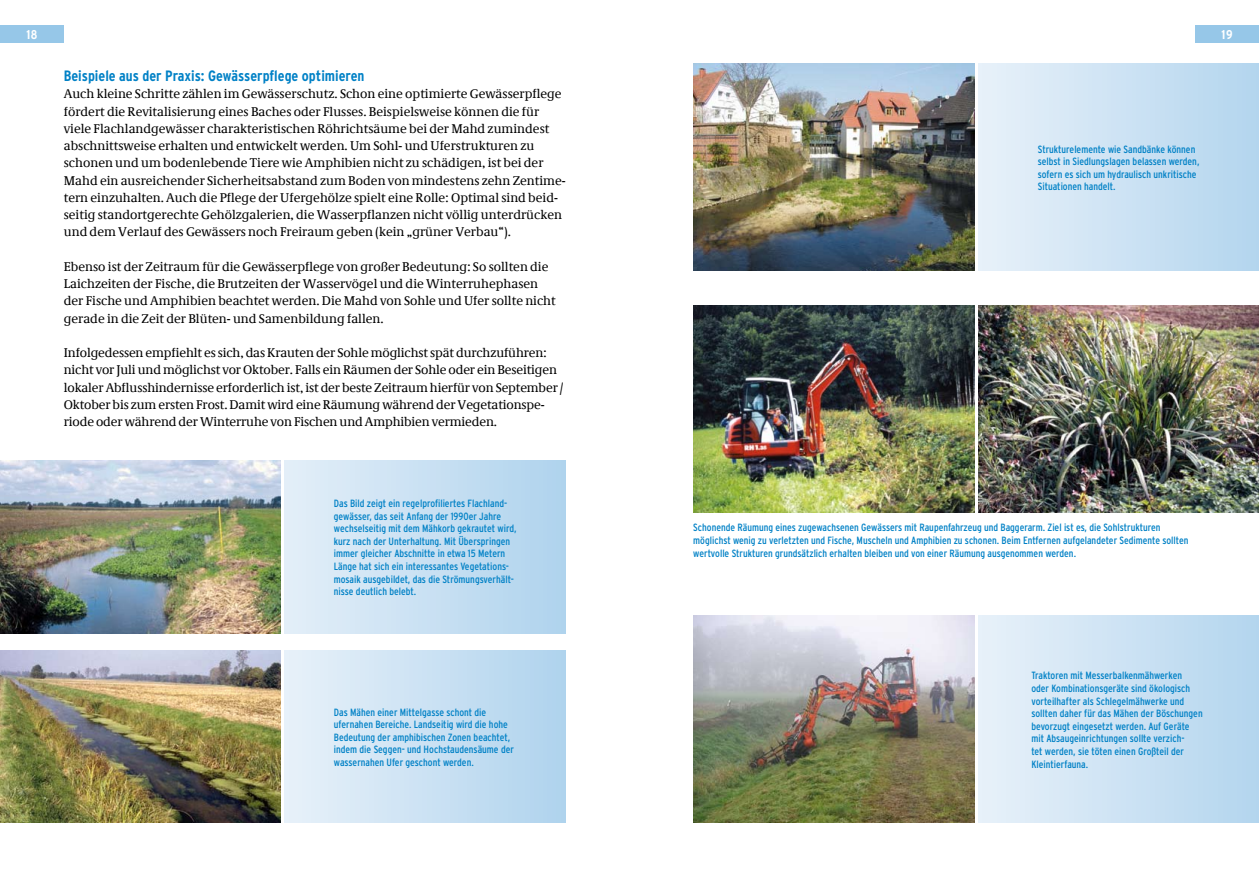
<style>
.page{position:relative;width:1259px;height:893px;background:#fff}
.page>*{position:absolute;margin:0;border:0;box-sizing:border-box;transform-origin:0 0}
.t1{font:700 condensed 15px "Interstate";color:#0081c6}
.t2{font:12.75px/17.2px "Demos Com";color:#000}
.t3{font:700 condensed 12.75px "Interstate";color:#fff}
.t4{font:condensed 10.5px/12.6px "Interstate";color:#0081c6}
</style>
<div class="page">
<div style="left:0;top:26px;width:64px;height:17px;background:#96c7e8"></div>
<div style="left:1195px;top:26px;width:64px;height:17px;background:#96c7e8"></div>
<img style="left:0;top:461px;width:281px;height:172px">
<img style="left:0;top:650px;width:281px;height:173px">
<div style="left:285px;top:461px;width:281px;height:172px;background:linear-gradient(to right,#e3eff8,#afd3ed)"></div>
<div style="left:285px;top:650px;width:281px;height:173px;background:linear-gradient(to right,#e8f1fa,#afd3ed)"></div>
<img style="left:693px;top:64px;width:281px;height:207px">
<img style="left:693px;top:616px;width:281px;height:207px">
<div style="left:978px;top:64px;width:281px;height:207px;background:linear-gradient(to right,#e8f1fa,#b3d5ee)"></div>
<div style="left:978px;top:616px;width:281px;height:207px;background:linear-gradient(to right,#e8f1fa,#b3d5ee)"></div>
<img style="left:693px;top:305px;width:281px;height:207px">
<img style="left:978px;top:305px;width:281px;height:207px">
<p class="t3" style="left:26px;top:28px;width:13px">18</p>
<p class="t3" style="left:1221px;top:28px;width:12px">19</p>
<p class="t1" style="left:64px;top:67px;width:302px">Beispiele aus der Praxis: Gewässerpflege optimieren</p>
<p class="t2" style="left:64px;top:86px;width:503px">Auch kleine Schritte zählen im Gewässerschutz. Schon eine optimierte Gewässerpflege fördert die Revitalisierung eines Baches oder Flusses. Beispielsweise können die für viele Flachlandgewässer charakteristischen Röhrichtsäume bei der Mahd zumindest abschnittsweise erhalten und entwickelt werden. Um Sohl- und Uferstrukturen zu schonen und um bodenlebende Tiere wie Amphibien nicht zu schädigen, ist bei der Mahd ein ausreichender Sicherheitsabstand zum Boden von mindestens zehn Zentime&shy;tern einzuhalten. Auch die Pflege der Ufergehölze spielt eine Rolle: Optimal sind beid&shy;seitig standortgerechte Gehölzgalerien, die Wasserpflanzen nicht völlig unterdrücken und dem Verlauf des Gewässers noch Freiraum geben (kein „grüner Verbau“).</p>
<p class="t2" style="left:64px;top:258px;width:493px">Ebenso ist der Zeitraum für die Gewässerpflege von großer Bedeutung: So sollten die Laichzeiten der Fische, die Brutzeiten der Wasservögel und die Winterruhephasen der Fische und Amphibien beachtet werden. Die Mahd von Sohle und Ufer sollte nicht gerade in die Zeit der Blüten- und Samenbildung fallen.</p>
<p class="t2" style="left:64px;top:344px;width:501px">Infolgedessen empfiehlt es sich, das Krauten der Sohle möglichst spät durchzuführen: nicht vor Juli und möglichst vor Oktober. Falls ein Räumen der Sohle oder ein Beseitigen lokaler Abflusshindernisse erforderlich ist, ist der beste Zeitraum hierfür von September / Oktober bis zum ersten Frost. Damit wird eine Räumung während der Vegetationspe&shy;riode oder während der Winterruhe von Fischen und Amphibien vermieden.</p>
<p class="t4" style="left:1037px;top:143px;width:163px">Strukturelemente wie Sandbänke können selbst in Siedlungslagen belassen werden, sofern es sich um hydraulisch unkritische Situationen handelt.</p>
<p class="t4" style="left:334px;top:497px;width:184px">Das Bild zeigt ein regelprofiliertes Flachland&shy;gewässer, das seit Anfang der 1990er Jahre wechselseitig mit dem Mähkorb gekrautet wird, kurz nach der Unterhaltung. Mit Überspringen immer gleicher Abschnitte in etwa 15 Metern Länge hat sich ein interessantes Vegetations&shy;mosaik ausgebildet, das die Strömungsverhält&shy;nisse deutlich belebt.</p>
<p class="t4" style="left:334px;top:705px;width:182px">Das Mähen einer Mittelgasse schont die ufernahen Bereiche. Landseitig wird die hohe Bedeutung der amphibischen Zonen beachtet, indem die Seggen- und Hochstaudensäume der wassernahen Ufer geschont werden.</p>
<p class="t4" style="left:693px;top:521px;width:497px">Schonende Räumung eines zugewachsenen Gewässers mit Raupenfahrzeug und Baggerarm. Ziel ist es, die Sohlstrukturen möglichst wenig zu verletzten und Fische, Muscheln und Amphibien zu schonen. Beim Entfernen aufgelandeter Sedimente sollten wertvolle Strukturen grundsätzlich erhalten bleiben und von einer Räumung ausgenommen werden.</p>
<p class="t4" style="left:1031px;top:669px;width:173px">Traktoren mit Messerbalkenmähwerken<br>oder Kombinationsgeräte sind ökologisch vorteilhafter als Schlegelmähwerke und sollten daher für das Mähen der Böschungen bevorzugt eingesetzt werden. Auf Geräte mit Absaugeinrichtungen sollte verzich-<br>tet werden, sie töten einen Großteil der Kleintierfauna.</p>
</div>
